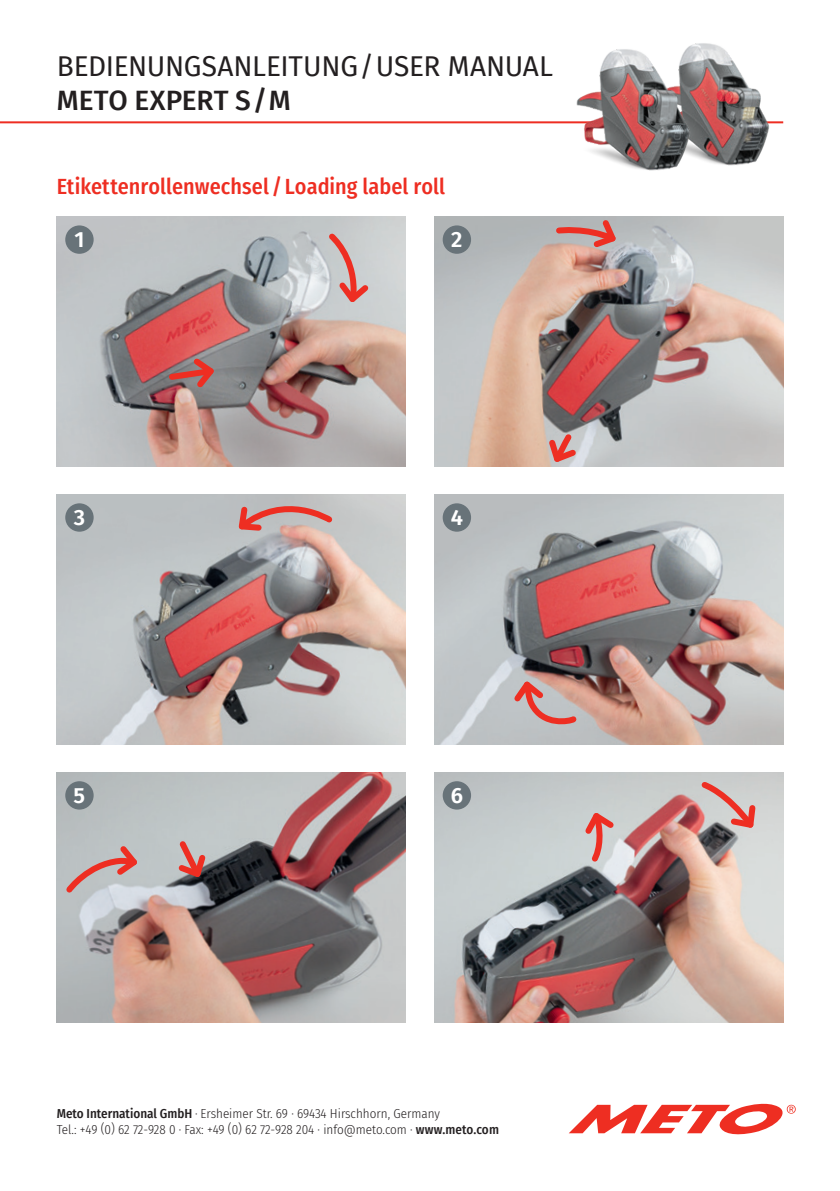
<style>
.page{position:relative;width:840px;height:1191px;background:#fff}
.page>*{position:absolute;margin:0;border:0;box-sizing:border-box;transform-origin:0 0}
.t1{font:28px "Fira Sans";letter-spacing:-.01em;color:#231f20}
.t2{font:500 28px "Fira Sans";color:#231f20}
.t3{font:500 22px "Fira Sans Condensed";letter-spacing:.005em;color:#ee2e22}
.t4{font:600 22px "Fira Sans";color:#fff}
.t5{font:300 13px/15.6px "Fira Sans Condensed";color:#231f20}
.s1{font-weight:500}
</style>
<div class="page">
<hr style="left:0;top:121px;width:782px;height:2px;background:#ee2e22">
<img style="left:57px;top:217px;width:348px;height:249px">
<img style="left:57px;top:495px;width:348px;height:249px">
<img style="left:57px;top:772px;width:348px;height:250px">
<img style="left:434px;top:217px;width:348px;height:249px">
<img style="left:434px;top:495px;width:348px;height:249px">
<img style="left:434px;top:772px;width:348px;height:250px">
<img style="left:710px;top:43px;width:74px;height:123px">
<img style="left:560px;top:43px;width:150px;height:128px">
<div style="left:443px;top:226px;width:27px;height:27px;background:#687379;border-radius:50%"></div>
<div style="left:442px;top:225px;width:29px;height:29px;border:2px solid #687379;border-radius:50%"></div>
<div style="left:443px;top:504px;width:27px;height:26px;background:#687379;border-radius:50%"></div>
<div style="left:442px;top:503px;width:29px;height:28px;border:2px solid #687379;border-radius:50%"></div>
<div style="left:443px;top:782px;width:27px;height:26px;background:#687379;border-radius:50%"></div>
<div style="left:442px;top:781px;width:29px;height:28px;border:2px solid #687379;border-radius:50%"></div>
<div style="left:66px;top:226px;width:27px;height:27px;background:#687379;border-radius:50%"></div>
<div style="left:65px;top:225px;width:29px;height:29px;border:2px solid #687379;border-radius:50%"></div>
<div style="left:66px;top:504px;width:27px;height:26px;background:#687379;border-radius:50%"></div>
<div style="left:65px;top:503px;width:29px;height:28px;border:2px solid #687379;border-radius:50%"></div>
<div style="left:66px;top:782px;width:27px;height:26px;background:#687379;border-radius:50%"></div>
<div style="left:65px;top:781px;width:29px;height:28px;border:2px solid #687379;border-radius:50%"></div>
<svg style="left:544px;top:431px;width:36px;height:36px"></svg>
<svg style="left:509px;top:676px;width:72px;height:51px;background:#c8a19d"></svg>
<svg style="left:552px;top:216px;width:68px;height:36px;background:#c69894"></svg>
<img style="left:233px;top:231px;width:140px;height:792px">
<svg style="left:165px;top:353px;width:54px;height:40px;background:#a96a6a"></svg>
<svg style="left:63px;top:840px;width:80px;height:55px;background:#c5aeaf"></svg>
<svg style="left:698px;top:779px;width:60px;height:54px;background:#cca9a6"></svg>
<svg style="left:580px;top:807px;width:38px;height:57px;background:#d4b0ae"></svg>
<svg style="left:174px;top:836px;width:36px;height:46px;background:#b38987"></svg>
<svg style="left:569px;top:1103px;width:226px;height:32px"></svg>
<h1 class="t1" style="left:57px;top:45px;width:497px">BEDIENUNGSANLEITUNG/USER MANUAL</h1>
<h1 class="t2" style="left:57px;top:77px;width:235px">METO EXPERT S/M</h1>
<h2 class="t3" style="left:57px;top:169px;width:389px">Etikettenrollenwechsel / Loading label roll</h2>
<h2 class="t4" style="left:74px;top:221px;width:12px">1</h2>
<h2 class="t4" style="left:451px;top:221px;width:13px">2</h2>
<h2 class="t4" style="left:74px;top:499px;width:13px">3</h2>
<h2 class="t4" style="left:450px;top:499px;width:14px">4</h2>
<h2 class="t4" style="left:74px;top:777px;width:13px">5</h2>
<h2 class="t4" style="left:450px;top:777px;width:14px">6</h2>
<p class="t5" style="left:57px;top:1105px;width:443px"><span class="s1">Meto International GmbH</span> · Ersheimer Str. 69 · 69434 Hirschhorn, Germany<br>Tel.: +49 (0) 62 72-928 0 · Fax: +49 (0) 62 72-928 204 · info@meto.com · <span class="s1">www.meto.com</span></p>
</div>
